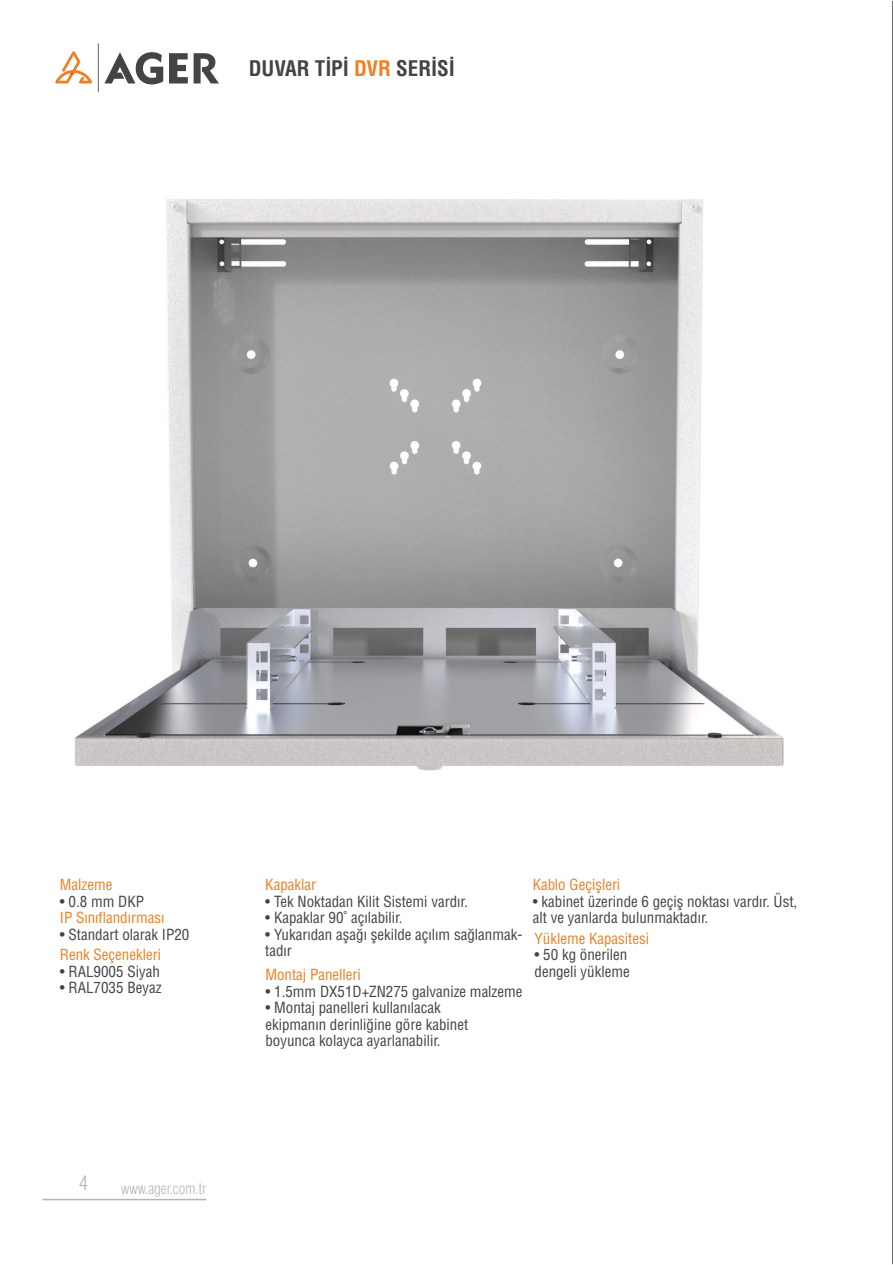
<style>
.page{position:relative;width:893px;height:1265px;background:#fff}
.page>*{position:absolute;margin:0;border:0;box-sizing:border-box;transform-origin:0 0}
.t1{font:21px "Helvetica Cond Bold Tr";color:#434343}
.t2{font:19.5px "Helvetica Condensed Light Tr";color:#b4b5b6}
.t3{font:15px/16.5px "Helvetica Cond Normal Tr";color:#434343}
.t4{font:15px "Helvetica Cond Normal Tr";color:#ee7f22}
.t5{font:15px "Helvetica Condensed Light Tr";color:#b4b5b6}
.s1{color:#ee7f22}
</style>
<div class="page">
<hr style="left:892px;top:1px;width:1px;height:1263px;background:#434343">
<img style="left:74px;top:199px;width:710px;height:572px">
<hr style="left:43px;top:1198px;width:163px;height:2px;background:#b4b5b6">
<hr style="left:98px;top:43px;width:1px;height:49px;background:#434445">
<svg style="left:194px;top:53px;width:25px;height:30px"></svg>
<svg style="left:104px;top:52px;width:59px;height:32px"></svg>
<svg style="left:169px;top:53px;width:19px;height:30px"></svg>
<svg style="left:55px;top:51px;width:37px;height:32px"></svg>
<h1 class="t1" style="left:249px;top:55px;width:207px">DUVAR TİPİ <span class="s1">DVR</span> SERİSİ</h1>
<p class="t4" style="left:60px;top:875px;width:54px">Malzeme</p>
<p class="t3" style="left:60px;top:892px;width:86px">• 0.8 mm DKP</p>
<p class="t4" style="left:60px;top:908px;width:106px">IP Sınıflandırması</p>
<p class="t3" style="left:60px;top:926px;width:131px">• Standart olarak IP20</p>
<p class="t4" style="left:60px;top:945px;width:103px">Renk Seçenekleri</p>
<p class="t3" style="left:60px;top:963px;width:101px">• RAL9005 Siyah</p>
<p class="t3" style="left:60px;top:979px;width:103px">• RAL7035 Beyaz</p>
<h2 class="t2" style="left:79px;top:1171px;width:10px">4</h2>
<p class="t5" style="left:121px;top:1179px;width:87px">www.ager.com.tr</p>
<p class="t4" style="left:265px;top:875px;width:52px">Kapaklar</p>
<p class="t3" style="left:265px;top:892px;width:204px">• Tek Noktadan Kilit Sistemi vardır.</p>
<p class="t3" style="left:265px;top:909px;width:139px">• Kapaklar 90˚ açılabilir.</p>
<p class="t3" style="left:265px;top:925px;width:258px">• Yukarıdan aşağı şekilde açılım sağlanmak&shy;tadır</p>
<p class="t4" style="left:265px;top:965px;width:97px">Montaj Panelleri</p>
<p class="t3" style="left:265px;top:982px;width:259px">• 1.5mm DX51D+ZN275 galvanize malzeme</p>
<p class="t3" style="left:265px;top:999px;width:204px">• Montaj panelleri kullanılacak ekipmanın derinliğine göre kabinet boyunca kolayca ayarlanabilir.</p>
<p class="t4" style="left:533px;top:875px;width:89px">Kablo Geçişleri</p>
<p class="t3" style="left:533px;top:892px;width:266px">• kabinet üzerinde 6 geçiş noktası vardır. Üst, alt ve yanlarda bulunmaktadır.</p>
<p class="t4" style="left:535px;top:929px;width:116px">Yükleme Kapasitesi</p>
<p class="t3" style="left:535px;top:946px;width:97px">• 50 kg önerilen dengeli yükleme</p>
</div>
